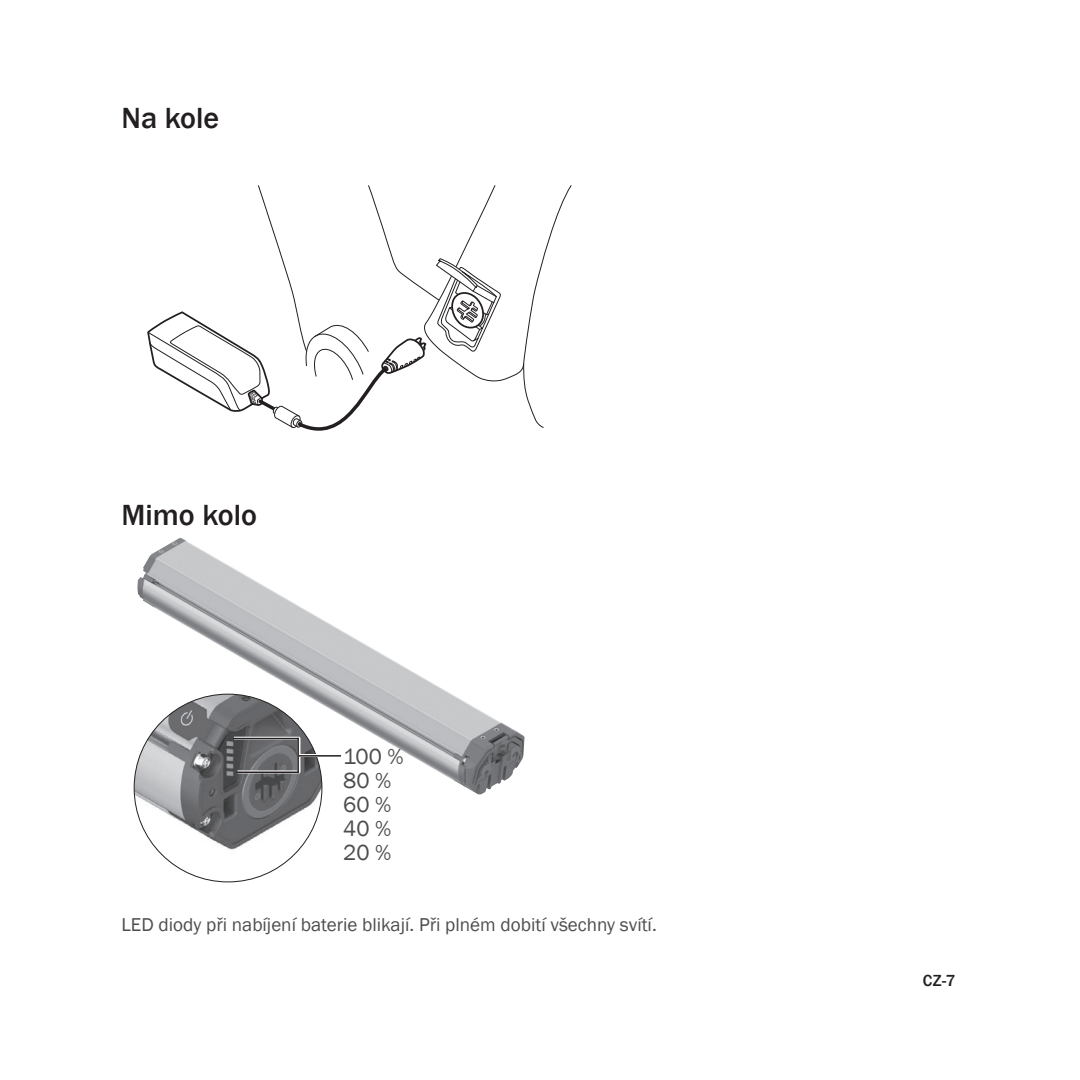
<style>
.page{position:relative;width:1080px;height:1080px;background:#fff}
.page>*{position:absolute;margin:0;border:0;box-sizing:border-box;transform-origin:0 0}
.Subhead_2{font:500 30px "Franklin Gothic";color:#231f20}
.t1{font:22.5px/24px "Franklin Gothic";color:#4f4c4d}
.Table_Cell_Left{font:19.2px "Franklin Gothic";color:#4f4c4d}
.t2{font:500 16.5px "Franklin Gothic LT Pro";color:#231f20}
</style>
<div class="page">
<svg style="left:147px;top:185px;width:425px;height:246px"></svg>
<img style="left:137px;top:538px;width:170px;height:156px">
<svg style="left:307px;top:611px;width:218px;height:185px"></svg>
<svg style="left:134px;top:694px;width:188px;height:188px"></svg>
<hr style="left:297px;top:737px;width:3px;height:35px;background:#fff">
<hr style="left:234px;top:737px;width:66px;height:3px;background:#fff">
<hr style="left:237px;top:770px;width:63px;height:3px;background:#fff">
<hr style="left:300px;top:754px;width:30px;height:3px;background:#fff">
<hr style="left:297px;top:738px;width:2px;height:35px;background:#231f20">
<hr style="left:233px;top:738px;width:66px;height:1px;background:#231f20">
<hr style="left:237px;top:772px;width:62px;height:1px;background:#231f20">
<hr style="left:299px;top:755px;width:42px;height:2px;background:#231f20">
<p class="Subhead_2" style="left:122px;top:99px;width:99px">Na kole</p>
<p class="Subhead_2" style="left:122px;top:496px;width:137px">Mimo kolo</p>
<p class="t1" style="left:343px;top:745px;width:62px">100 %<br>80 %<br>60 %<br>40 %<br>20 %</p>
<p class="Table_Cell_Left" style="left:122px;top:913px;width:537px">LED diody při nabíjení baterie blikají. Při plném dobití všechny svítí.</p>
<p class="t2" style="left:923px;top:972px;width:34px">CZ-7</p>
</div>
